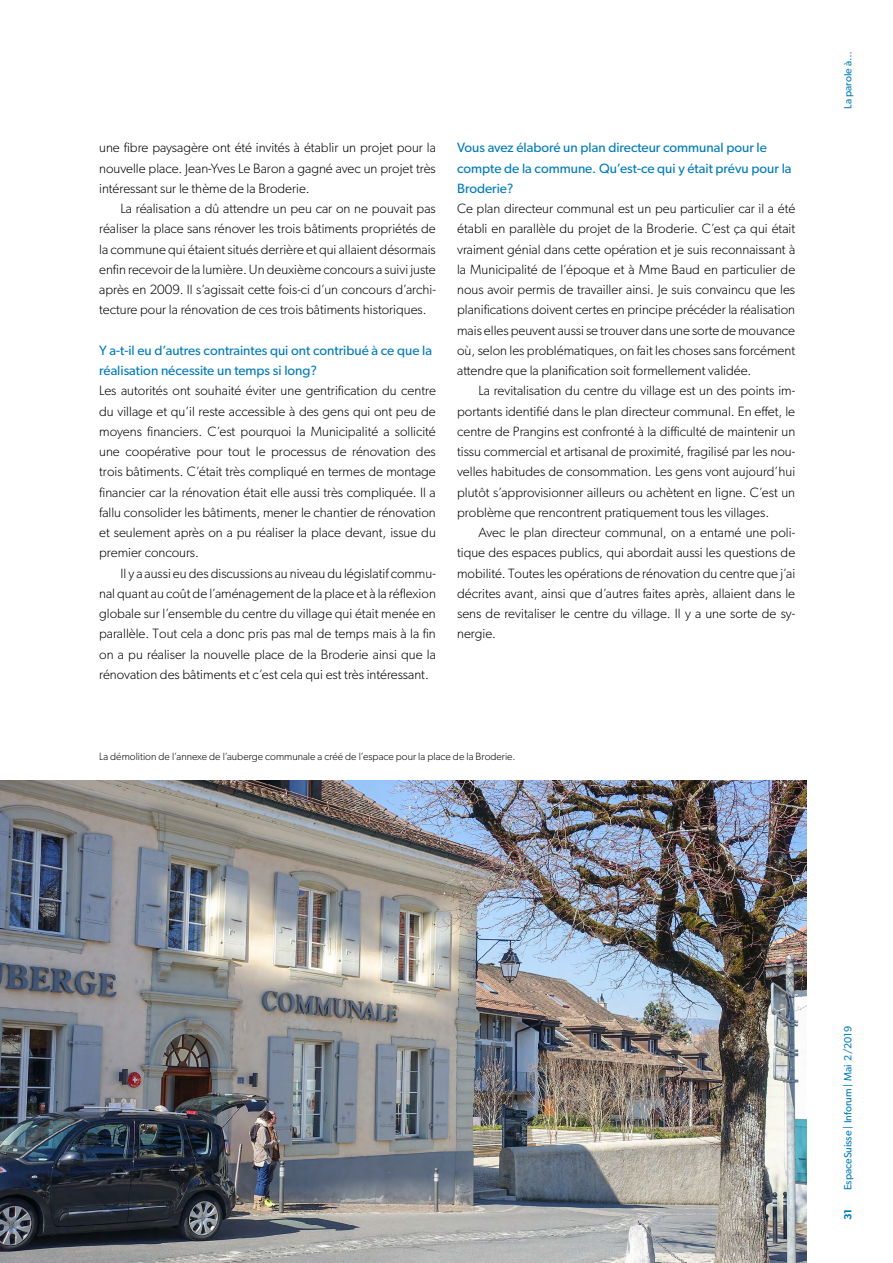
<style>
.page{position:relative;width:893px;height:1263px;background:#fff}
.page>*{position:absolute;margin:0;border:0;box-sizing:border-box;transform-origin:0 0}
.Lauftext_Blocksatz{font:300 13.5px/20.2px "Gibson";color:#000;text-align:justify}
.Interview_Frage{font:13.5px/20.2px "Gibson";color:#007bba}
.Bildlegende_linksbü{font:300 10.5px "Gibson";color:#000}
.Obertitel_seitlich{font:10.5px "Gibson";color:#007bba}
.Pagina{font:600 10.5px "Gibson";color:#007bba}
</style>
<div class="page">
<img style="left:0;top:780px;width:806px;height:483px">
<p class="Lauftext_Blocksatz" style="left:99px;top:137px;width:338px">une fibre paysagère ont été invités à établir un projet pour la nouvelle place. Jean-Yves Le Baron a gagné avec un projet très intéressant sur le thème de la Broderie.</p>
<p class="Lauftext_Blocksatz" style="left:99px;top:198px;width:338px;text-indent:21px">La réalisation a dû attendre un peu car on ne pouvait pas réaliser la place sans rénover les trois bâtiments propriétés de la commune qui étaient situés derrière et qui allaient désormais enfin recevoir de la lumière. Un deuxième concours a suivi juste après en 2009. Il s’agissait cette fois-ci d’un concours d’archi&shy;tecture pour la rénovation de ces trois bâtiments historiques.</p>
<p class="Interview_Frage" style="left:99px;top:340px;width:334px">Y a-t-il eu d’autres contraintes qui ont contribué à ce que la réalisation nécessite un temps si long?</p>
<p class="Lauftext_Blocksatz" style="left:99px;top:380px;width:338px">Les autorités ont souhaité éviter une gentrification du centre du village et qu’il reste accessible à des gens qui ont peu de moyens financiers. C’est pourquoi la Municipalité a sollicité une coopérative pour tout le processus de rénovation des trois bâtiments. C’était très compliqué en termes de montage financier car la rénovation était elle aussi très compliquée. Il a fallu consolider les bâtiments, mener le chantier de rénovation et seulement après on a pu réaliser la place devant, issue du premier concours.</p>
<p class="Lauftext_Blocksatz" style="left:99px;top:563px;width:338px;text-indent:21px">Il y a aussi eu des discussions au niveau du législatif commu&shy;nal quant au coût de l’aménagement de la place et à la réflexion globale sur l’ensemble du centre du village qui était menée en parallèle. Tout cela a donc pris pas mal de temps mais à la fin on a pu réaliser la nouvelle place de la Broderie ainsi que la rénovation des bâtiments et c’est cela qui est très intéressant.</p>
<p class="Interview_Frage" style="left:457px;top:137px;width:336px">Vous avez élaboré un plan directeur communal pour le compte de la commune. Qu’est-ce qui y était prévu pour la<br>Broderie?</p>
<p class="Lauftext_Blocksatz" style="left:457px;top:198px;width:340px">Ce plan directeur communal est un peu particulier car il a été établi en parallèle du projet de la Broderie. C’est ça qui était vraiment génial dans cette opération et je suis reconnaissant à la Municipalité de l’époque et à Mme Baud en particulier de nous avoir permis de travailler ainsi. Je suis convaincu que les planifications doivent certes en principe précéder la réalisation mais elles peuvent aussi se trouver dans une sorte de mouvance où, selon les problématiques, on fait les choses sans forcément attendre que la planification soit formellement validée.</p>
<p class="Lauftext_Blocksatz" style="left:457px;top:380px;width:340px;text-indent:21px">La revitalisation du centre du village est un des points im&shy;portants identifié dans le plan directeur communal. En effet, le centre de Prangins est confronté à la difficulté de maintenir un tissu commercial et artisanal de proximité, fragilisé par les nou&shy;velles habitudes de consommation. Les gens vont aujourd’hui plutôt s’approvisionner ailleurs ou achètent en ligne. C’est un problème que rencontrent pratiquement tous les villages.</p>
<p class="Lauftext_Blocksatz" style="left:457px;top:522px;width:340px;text-indent:21px">Avec le plan directeur communal, on a entamé une poli&shy;tique des espaces publics, qui abordait aussi les questions de mobilité. Toutes les opérations de rénovation du centre que j’ai décrites avant, ainsi que d’autres faites après, allaient dans le sens de revitaliser le centre du village. Il y a une sorte de sy&shy;nergie.</p>
<p class="Bildlegende_linksbü" style="left:99px;top:750px;width:418px">La démolition de l’annexe de l’auberge communale a créé de l’espace pour la place de la Broderie.</p>
<p class="Obertitel_seitlich" style="left:841px;top:109px;width:59px;rotate:-90deg">La parole à…</p>
<p class="Obertitel_seitlich" style="left:842px;top:1190px;width:166px;rotate:-90deg">EspaceSuisse | Inforum | Mai 2/2019</p>
<p class="Pagina" style="left:842px;top:1220px;width:13px;rotate:-90deg">31</p>
</div>
